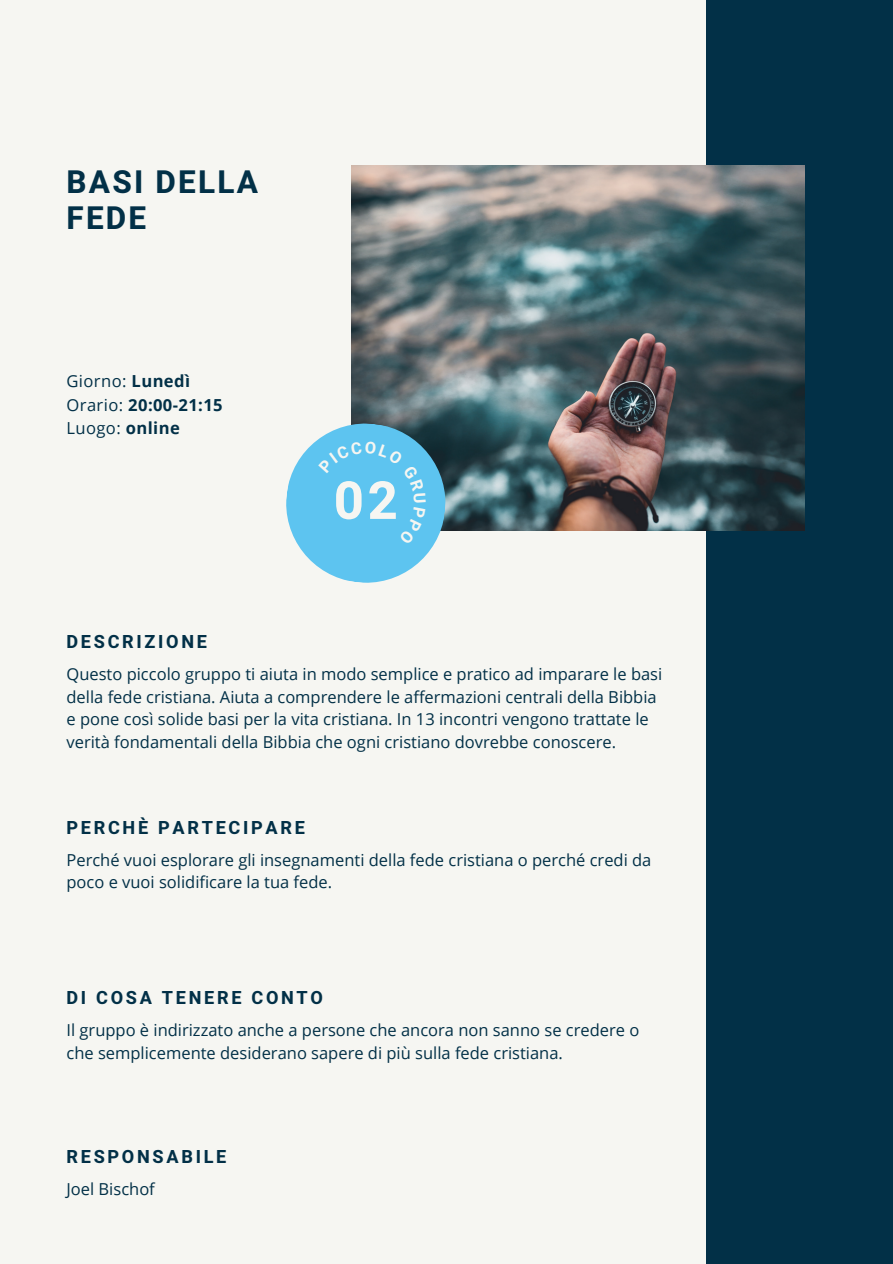
<style>
.page{position:relative;width:893px;height:1264px;background:#fff}
.page>*{position:absolute;margin:0;border:0;box-sizing:border-box;transform-origin:0 0}
.t1{font:700 52.5px "Heebo";color:#f6f6f2}
.t2{font:700 31.5px/36px "Heebo";letter-spacing:.07em;color:#023047}
.t3{font:700 18px "Heebo";letter-spacing:.15em;color:#023047}
.t4{font:16.5px/22.5px "Open Sans";color:#023047}
.t5{font:700 16.5px "Open Sans";letter-spacing:.025em;color:#023047}
.s1{font-weight:700}
.s2{font-weight:400}
</style>
<div class="page">
<div style="left:0;top:0;width:892px;height:1263px;background:#f6f6f2"></div>
<div style="left:706px;top:0;width:186px;height:1263px;background:#023047"></div>
<img style="left:351px;top:166px;width:453px;height:364px">
<svg style="left:286px;top:419px;width:164px;height:164px"></svg>
<p class="t2" style="left:66px;top:165px;width:193px">BASI DELLA<br>FEDE</p>
<p class="t4" style="left:66px;top:369px;width:125px">Giorno: <span class="s1">Lunedì</span></p>
<p class="t5" style="left:66px;top:393px;width:158px"><span class="s2">Orario:</span> 20:00-21:15</p>
<p class="t4" style="left:66px;top:416px;width:115px">Luogo: <span class="s1">online</span></p>
<p class="t3" style="left:66px;top:629px;width:142px">DESCRIZIONE</p>
<p class="t1" style="left:334px;top:464px;width:66px">02</p>
<p class="t4" style="left:66px;top:662px;width:597px">Questo piccolo gruppo ti aiuta in modo semplice e pratico ad imparare le basi della fede cristiana. Aiuta a comprendere le affermazioni centrali della Bibbia e pone così solide basi per la vita cristiana. In 13 incontri vengono trattate le verità fondamentali della Bibbia che ogni cristiano dovrebbe conoscere.</p>
<p class="t3" style="left:66px;top:814px;width:240px">PERCHÈ PARTECIPARE</p>
<p class="t4" style="left:66px;top:847px;width:586px">Perché vuoi esplorare gli insegnamenti della fede cristiana o perché credi da poco e vuoi solidificare la tua fede.</p>
<p class="t3" style="left:66px;top:985px;width:258px">DI COSA TENERE CONTO</p>
<p class="t4" style="left:66px;top:1018px;width:574px">Il gruppo è indirizzato anche a persone che ancora non sanno se credere o che semplicemente desiderano sapere di più sulla fede cristiana.</p>
<p class="t3" style="left:66px;top:1144px;width:161px">RESPONSABILE</p>
<p class="t4" style="left:66px;top:1177px;width:90px">Joel Bischof</p>
</div>
